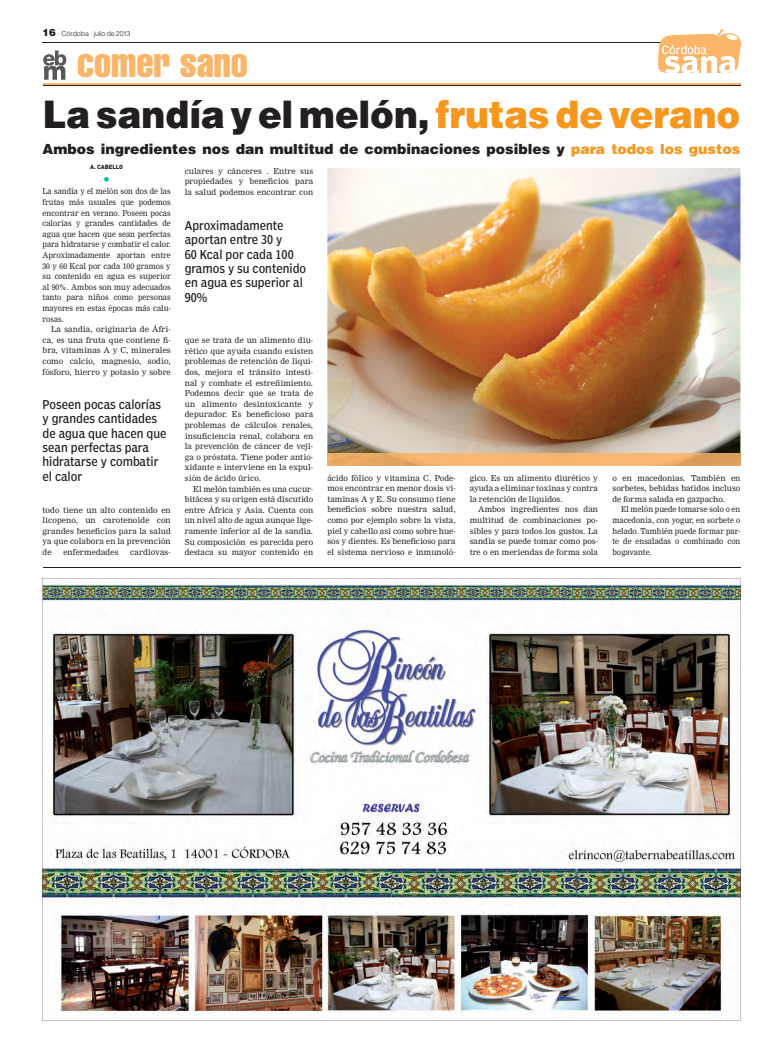
<style>
.page{position:relative;width:783px;height:1049px;background:#fff}
.page>*{position:absolute;margin:0;border:0;box-sizing:border-box;transform-origin:0 0}
.t1{font:extra-condensed 40px "Helvetica";color:#fbb568}
.t2{font:900 38px "Helvetica";letter-spacing:-.005em;color:#231f20;scale:.94 1}
.t3{font:900 14px "Helvetica";color:#231f20}
.t4{font:14px "DIN";color:#03b8a4}
.t5{font:condensed 12px/14.4px "Poynter Agate One";color:#231f20;scale:.95 1}
.t6{font:8px/10.6px "Nimrod";color:#231f20;text-align:justify}
.t7{font:8px/10.6px "Nimrod";color:#231f20;text-align:justify;scale:.94 1}
.t8{font:300 7px "Helvetica";letter-spacing:-.025em;color:#231f20}
.t9{font:900 6px "DIN";color:#231f20}
.s1{font-weight:900;font-size:10px}
.s2{color:#f7971d}
</style>
<div class="page">
<hr style="left:42px;top:42px;width:635px;height:1px;background:#231f20">
<svg style="left:658px;top:29px;width:83px;height:44px"></svg>
<hr style="left:43px;top:568px;width:697px;height:1px;background:#231f20">
<img style="left:327px;top:168px;width:413px;height:285px">
<img style="left:327px;top:453px;width:413px;height:12px">
<svg style="left:43px;top:50px;width:23px;height:30px"></svg>
<hr style="left:43px;top:83px;width:697px;height:2px;background:#fbb568">
<hr style="left:43px;top:85px;width:697px;height:1px;background:#231f20">
<img style="left:42px;top:578px;width:698px;height:442px">
<p class="t8" style="left:42px;top:31px;width:90px"><span class="s1">16</span> · Córdoba · julio de 2013</p>
<h1 class="t1" style="left:77px;top:48px;width:172px">comer sano</h1>
<h2 class="t2" style="left:43px;top:100px;width:743px">La sandía y el melón, <span class="s2">frutas de verano</span></h2>
<h3 class="t3" style="left:43px;top:144px;width:699px">Ambos ingredientes nos dan multitud de combinaciones posibles y <span class="s2">para todos los gustos</span></h3>
<p class="t6" style="left:185px;top:166px;width:130px">culares y cánceres . Entre sus propiedades y beneficios para la salud podemos encontrar con</p>
<p class="t9" style="left:90px;top:165px;width:34px">A. CABELLO</p>
<h3 class="t4" style="left:103px;top:174px;width:9px">•</h3>
<p class="t7" style="left:43px;top:187px;width:138px">La sandía y el melón son dos de las frutas más usuales que podemos encontrar en verano. Poseen pocas calorías y grandes cantidades de agua que hacen que sean perfectas para hidratarse y combatir el calor.<br>Aproximadamente aportan entre 30 y 60 Kcal por cada 100 gramos y su contenido en agua es superior al 90%. Ambos son muy adecuados tanto para niños como personas mayores en estas épocas más calu&shy;rosas.</p>
<p class="t6" style="left:43px;top:325px;width:130px;text-indent:9px">La sandía, originaria de Áfri&shy;ca, es una fruta que contiene fi&shy;bra, vitaminas A y C, minerales como calcio, magnesio, sodio, fósforo, hierro y potasio y sobre</p>
<h3 class="t5" style="left:185px;top:219px;width:129px">Aproximadamente aportan entre 30 y<br>60 Kcal por cada 100 gramos y su contenido en agua es superior al<br>90%</h3>
<p class="t6" style="left:185px;top:336px;width:130px">que se trata de un alimento diu&shy;rético que ayuda cuando existen problemas de retención de líqui&shy;dos, mejora el tránsito intesti&shy;nal y combate el estreñimiento.<br>Podemos decir que se trata de un alimento desintoxicante y depurador. Es beneficioso para problemas de cálculos renales, insuficiencia renal, colabora en la prevención de cáncer de veji&shy;ga o próstata. Tiene poder antio&shy;xidante e interviene en la expul&shy;sión de ácido úrico.</p>
<p class="t6" style="left:185px;top:484px;width:130px;text-indent:9px">El melón también es una cucur&shy;bitácea y su origen está discutido entre África y Asia. Cuenta con un nivel alto de agua aunque lige&shy;ramente inferior al de la sandía.<br>Su composición es parecida pero destaca su mayor contenido en</p>
<p class="t6" style="left:327px;top:473px;width:130px">ácido fólico y vitamina C. Pode&shy;mos encontrar en menor dosis vi&shy;taminas A y E. Su consumo tiene beneficios sobre nuestra salud, como por ejemplo sobre la vista, piel y cabello así como sobre hue&shy;sos y dientes. Es beneficioso para el sistema nervioso e inmunoló-</p>
<h3 class="t5" style="left:43px;top:398px;width:132px">Poseen pocas calorías y grandes cantidades de agua que hacen que sean perfectas para hidratarse y combatir el calor</h3>
<p class="t6" style="left:469px;top:473px;width:130px">gico. Es un alimento diurético y ayuda a eliminar toxinas y contra la retención de líquidos.</p>
<p class="t6" style="left:469px;top:505px;width:130px;text-indent:9px">Ambos ingredientes nos dan multitud de combinaciones po&shy;sibles y para todos los gustos. La sandía se puede tomar como pos&shy;tre o en meriendas de forma sola</p>
<p class="t6" style="left:612px;top:473px;width:129px">o en macedonias. También en sorbetes, bebidas batidos incluso de forma salada en gazpacho.</p>
<p class="t7" style="left:612px;top:505px;width:138px;text-indent:9px">El melón puede tomarse solo o en macedonia, con yogur, en sorbete o helado. También puede formar par&shy;te de ensaladas o combinado con bogavante.</p>
<p class="t6" style="left:43px;top:505px;width:130px">todo tiene un alto contenido en licopeno, un carotenoide con grandes beneficios para la salud ya que colabora en la prevención de</p>
<p class="t6" style="left:63px;top:547px;width:57px">enfermedades</p>
<p class="t6" style="left:130px;top:547px;width:42px">cardiovas-</p>
</div>
